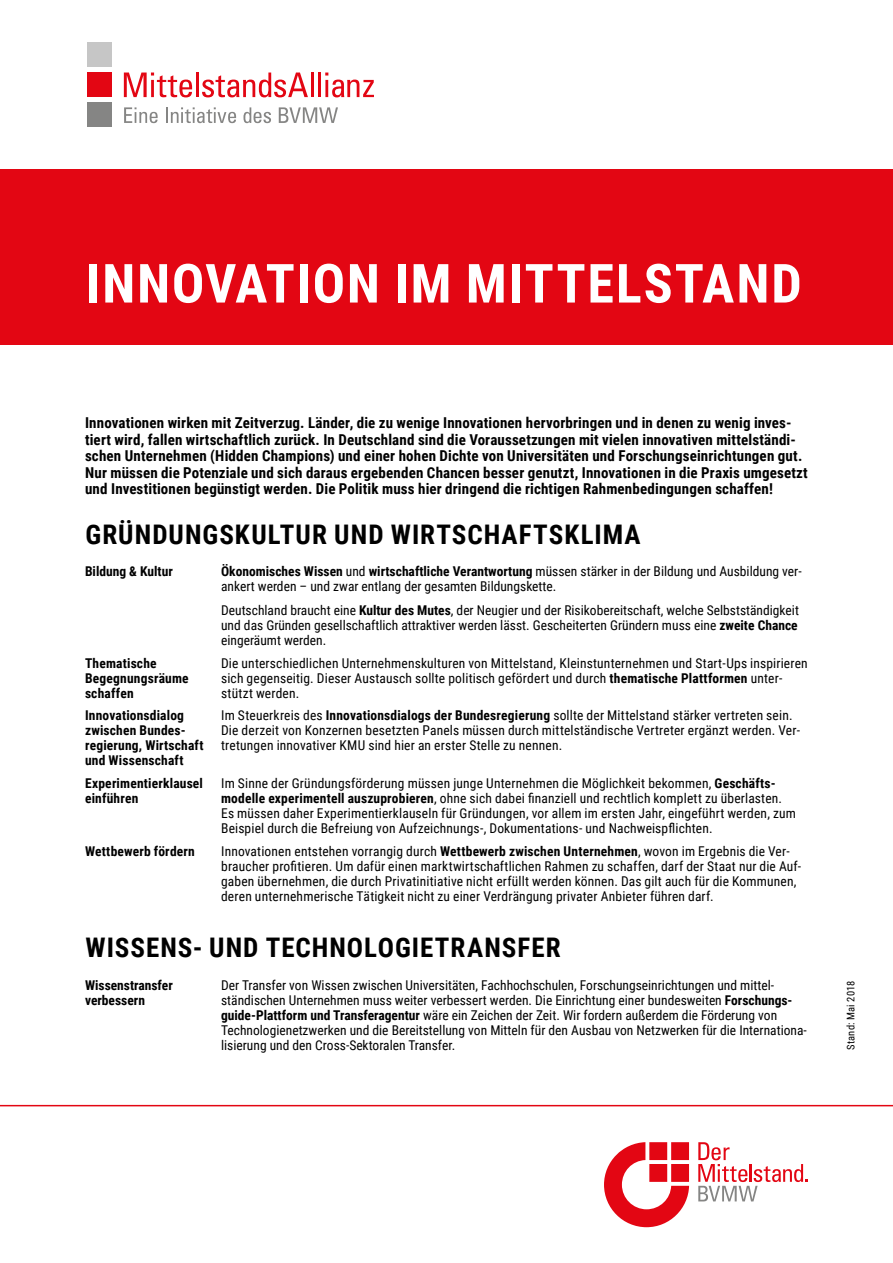
<style>
.page{position:relative;width:893px;height:1263px;background:#fff}
.page>*{position:absolute;margin:0;border:0;box-sizing:border-box;transform-origin:0 0}
.t1{font:700 54px "Roboto Condensed";letter-spacing:.03em;color:#fff}
.t2{font:700 27px "Roboto Condensed";letter-spacing:.035em;color:#000}
.t3{font:700 15px/16.5px "Roboto Condensed";letter-spacing:.01em;color:#000}
.t4{font:13.5px/15px "Roboto Condensed";letter-spacing:.01em;color:#000}
.t5{font:700 13.5px/15px "Roboto Condensed";letter-spacing:.01em;color:#000}
.t6{font:10.5px "Roboto Condensed";letter-spacing:.02em;color:#000}
.s1{font-weight:700}
</style>
<div class="page">
<div style="left:0;top:170px;width:893px;height:175px;background:#e30613"></div>
<svg style="left:124px;top:107px;width:34px;height:16px"></svg>
<svg style="left:166px;top:107px;width:70px;height:16px"></svg>
<svg style="left:243px;top:107px;width:28px;height:16px"></svg>
<svg style="left:279px;top:107px;width:59px;height:16px"></svg>
<svg style="left:124px;top:73px;width:68px;height:24px"></svg>
<hr style="left:196px;top:73px;width:3px;height:24px;background:#e30613">
<svg style="left:202px;top:73px;width:106px;height:24px"></svg>
<hr style="left:311px;top:73px;width:3px;height:24px;background:#e30613">
<hr style="left:318px;top:73px;width:3px;height:24px;background:#e30613">
<svg style="left:325px;top:73px;width:49px;height:24px"></svg>
<div style="left:87px;top:73px;width:25px;height:24px;background:#e30613"></div>
<div style="left:87px;top:43px;width:25px;height:24px;background:#c6c6c6"></div>
<div style="left:87px;top:103px;width:25px;height:24px;background:#858584"></div>
<svg style="left:604px;top:1142px;width:85px;height:85px"></svg>
<svg style="left:698px;top:1142px;width:110px;height:59px"></svg>
<hr style="left:0;top:1105px;width:893px;height:1px;background:#e30613">
<h1 class="t1" style="left:86px;top:245px;width:717px">INNOVATION IM MITTELSTAND</h1>
<p class="t3" style="left:85px;top:414px;width:724px">Innovationen wirken mit Zeitverzug. Länder, die zu wenige Innovationen hervorbringen und in denen zu wenig inves&shy;tiert wird, fallen wirtschaftlich zurück. In Deutschland sind die Voraussetzungen mit vielen innovativen mittelständi&shy;schen Unternehmen (Hidden Champions) und einer hohen Dichte von Universitäten und Forschungseinrichtungen gut.<br>Nur müssen die Potenziale und sich daraus ergebenden Chancen besser genutzt, Innovationen in die Praxis umgesetzt und Investitionen begünstigt werden. Die Politik muss hier dringend die richtigen Rahmenbedingungen schaffen!</p>
<h2 class="t2" style="left:86px;top:515px;width:557px">GRÜNDUNGSKULTUR UND WIRTSCHAFTSKLIMA</h2>
<p class="t5" style="left:85px;top:563px;width:89px">Bildung &amp; Kultur</p>
<p class="t4" style="left:221px;top:563px;width:582px"><span class="s1">Ökonomisches Wissen</span> und <span class="s1">wirtschaftliche Verantwortung</span> müssen stärker in der Bildung und Ausbildung ver&shy;ankert werden – und zwar entlang der gesamten Bildungskette.</p>
<p class="t4" style="left:221px;top:602px;width:579px;text-align:justify">Deutschland braucht eine <span class="s1">Kultur des Mutes</span>, der Neugier und der Risikobereitschaft, welche Selbstständigkeit und das Gründen gesellschaftlich attraktiver werden lässt. Gescheiterten Gründern muss eine <span class="s1">zweite Chance </span>eingeräumt werden.</p>
<p class="t5" style="left:85px;top:655px;width:105px">Thematische<br>Begegnungsräume schaffen</p>
<p class="t4" style="left:221px;top:655px;width:588px">Die unterschiedlichen Unternehmenskulturen von Mittelstand, Kleinstunternehmen und Start-Ups inspirieren sich gegenseitig. Dieser Austausch sollte politisch gefördert und durch <span class="s1">thematische Plattformen</span> unter&shy;stützt werden.</p>
<p class="t5" style="left:85px;top:708px;width:120px">Innovationsdialog zwischen Bundes&shy;regierung, Wirtschaft und Wissenschaft</p>
<p class="t4" style="left:221px;top:708px;width:580px">Im Steuerkreis des <span class="s1">Innovationsdialogs der Bundesregierung</span> sollte der Mittelstand stärker vertreten sein.<br>Die derzeit von Konzernen besetzten Panels müssen durch mittelständische Vertreter ergänzt werden. Ver&shy;tretungen innovativer KMU sind hier an erster Stelle zu nennen.</p>
<p class="t5" style="left:85px;top:775px;width:119px">Experimentierklausel einführen</p>
<p class="t4" style="left:221px;top:775px;width:576px">Im Sinne der Gründungsförderung müssen junge Unternehmen die Möglichkeit bekommen, <span class="s1">Geschäfts&shy;modelle experimentell auszuprobieren</span>, ohne sich dabei finanziell und rechtlich komplett zu überlasten.<br>Es müssen daher Experimentierklauseln für Gründungen, vor allem im ersten Jahr, eingeführt werden, zum Beispiel durch die Befreiung von Aufzeichnungs-, Dokumentations- und Nachweispflichten.</p>
<p class="t5" style="left:85px;top:843px;width:111px">Wettbewerb fördern</p>
<p class="t4" style="left:221px;top:843px;width:582px">Innovationen entstehen vorrangig durch <span class="s1">Wettbewerb zwischen Unternehmen</span>, wovon im Ergebnis die Ver&shy;braucher profitieren. Um dafür einen marktwirtschaftlichen Rahmen zu schaffen, darf der Staat nur die Auf&shy;gaben übernehmen, die durch Privatinitiative nicht erfüllt werden können. Das gilt auch für die Kommunen, deren unternehmerische Tätigkeit nicht zu einer Verdrängung privater Anbieter führen darf.</p>
<h2 class="t2" style="left:86px;top:929px;width:477px">WISSENS- UND TECHNOLOGIETRANSFER</h2>
<p class="t5" style="left:85px;top:977px;width:89px">Wissenstransfer verbessern</p>
<p class="t4" style="left:221px;top:977px;width:587px">Der Transfer von Wissen zwischen Universitäten, Fachhochschulen, Forschungseinrichtungen und mittel&shy;ständischen Unternehmen muss weiter verbessert werden. Die Einrichtung einer bundesweiten <span class="s1">Forschungs&shy;guide-Plattform und Transferagentur</span> wäre ein Zeichen der Zeit. Wir fordern außerdem die Förderung von Technologienetzwerken und die Bereitstellung von Mitteln für den Ausbau von Netzwerken für die Internationa&shy;lisierung und den Cross-Sektoralen Transfer.</p>
<p class="t6" style="left:843px;top:1050px;width:71px;rotate:-90deg">Stand: Mai 2018</p>
</div>
